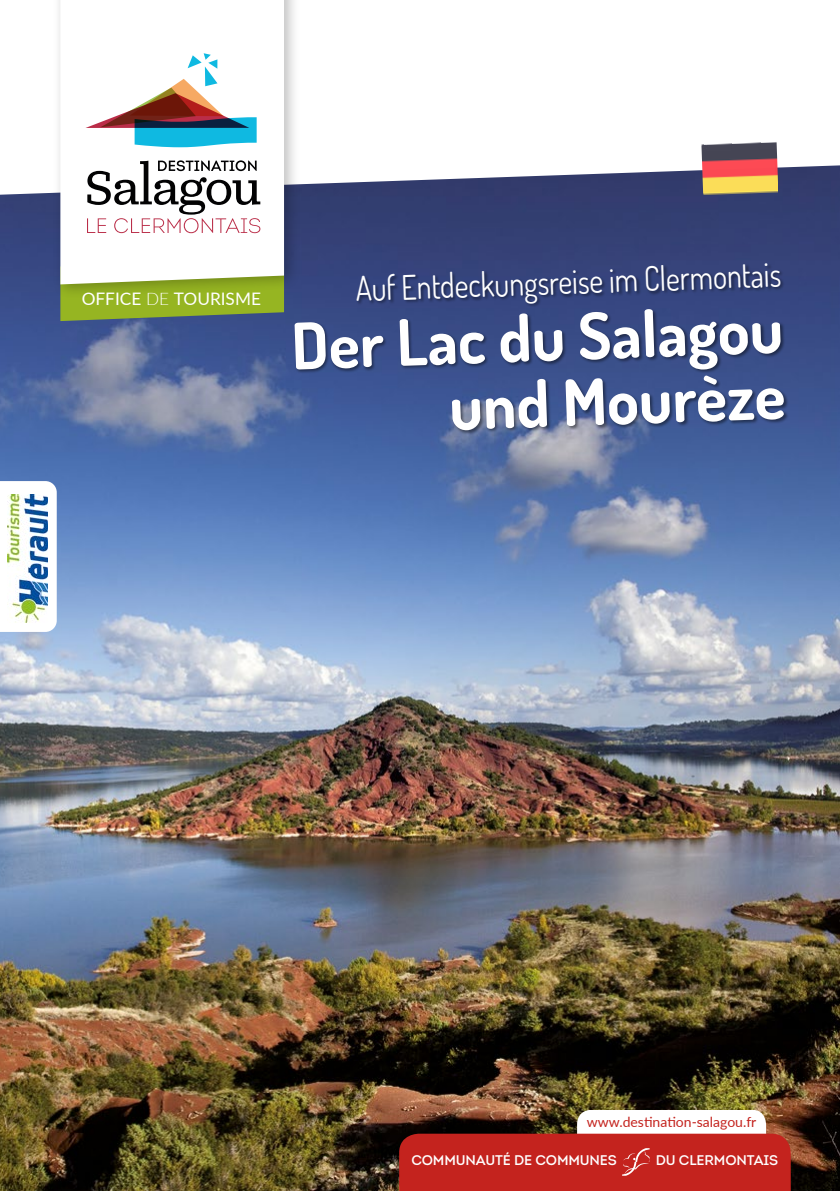
<style>
.page{position:relative;width:840px;height:1191px;background:#fff}
.page>*{position:absolute;margin:0;border:0;box-sizing:border-box;transform-origin:0 0}
.t1{font:700 64px "Dosis";color:#fff}
.t2{font:34px "Dosis";color:#fff;scale:.88 1}
.Infos_pratiques_PAT{font:17.2px "Lato";color:#fff}
.t3{font:14px "Intro Regular Alt";letter-spacing:-.01em;color:#fff}
.t4{font:14px "Lato";color:#c4231e}
.s1{font-weight:300}
</style>
<div class="page">
<img style="left:0;top:195px;width:839px;height:996px">
<svg style="left:0;top:155px;width:839px;height:40px"></svg>
<div style="left:294px;top:264px;width:494px;height:172px;background:#000;opacity:.45"></div>
<img style="left:701px;top:142px;width:76px;height:53px">
<svg style="left:0;top:481px;width:57px;height:151px"></svg>
<img style="left:7px;top:494px;width:41px;height:128px">
<svg style="left:60px;top:300px;width:224px;height:21px"></svg>
<div style="left:52px;top:0;width:248px;height:300px;background:#000;opacity:.25"></div>
<svg style="left:60px;top:0;width:224px;height:284px"></svg>
<svg style="left:85px;top:53px;width:171px;height:94px"></svg>
<svg style="left:87px;top:160px;width:173px;height:73px"></svg>
<div style="left:576px;top:1110px;width:189px;height:77px;background:#fff;border-radius:14px"></div>
<div style="left:399px;top:1133px;width:391px;height:58px;background:#c4231e"></div>
<p class="Infos_pratiques_PAT" style="left:82px;top:286px;width:181px">OFFICE <span class="s1">DE</span> TOURISME</p>
<p class="t2" style="left:354px;top:267px;width:485px;rotate:-2deg">Auf Entdeckungsreise im Clermontais</p>
<p class="t1" style="left:290px;top:305px;width:493px;rotate:-2deg">Der Lac du Salagou</p>
<p class="t1" style="left:447px;top:365px;width:337px;rotate:-2deg">und Mourèze</p>
<p class="t4" style="left:586px;top:1111px;width:171px">www.destination-salagou.fr</p>
<p class="t3" style="left:411px;top:1151px;width:207px">COMMUNAUTÉ DE COMMUNES</p>
<p class="t3" style="left:655px;top:1151px;width:124px">DU CLERMONTAIS</p>
</div>
